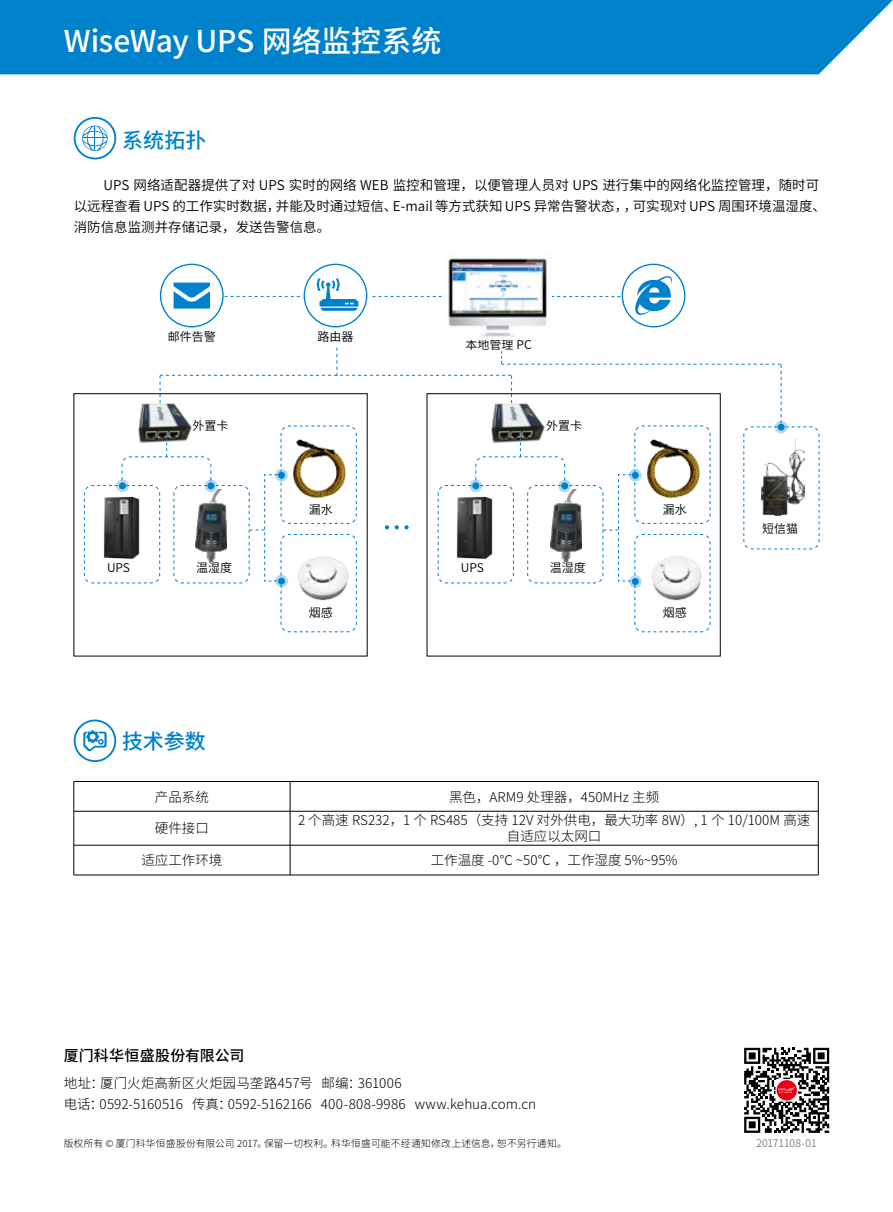
<style>
.page{position:relative;width:893px;height:1212px;background:#fff}
.page>*{position:absolute;margin:0;border:0;box-sizing:border-box;transform-origin:0 0}
.t1{font:500 30px "Source Han Sans CN";letter-spacing:-.01em;color:#fff}
.t2{font:500 21px "Source Han Sans CN";color:#0081cc}
.t3{font:500 15px "Source Han Sans CN";letter-spacing:.01em;color:#000}
.t4{font:300 13.5px/21px "Source Han Sans CN";color:#000}
.t5{font:13.5px/21px "Source Han Sans CN";color:#000}
.t6{font:12px "Source Han Sans CN";color:#000}
.t7{font:300 10.5px "Source Han Sans CN";letter-spacing:-.005em;color:#595757}
.t8{font:300 9.75px "Source Han Sans CN";letter-spacing:.02em;color:#000}
</style>
<div class="page">
<div style="left:0;top:0;width:893px;height:74px;background:#0081cc"></div>
<hr style="left:74px;top:781px;width:216px;height:1px;background:#000">
<hr style="left:74px;top:781px;width:1px;height:30px;background:#000">
<hr style="left:290px;top:781px;width:528px;height:1px;background:#000">
<hr style="left:290px;top:781px;width:1px;height:30px;background:#000">
<hr style="left:818px;top:781px;width:1px;height:30px;background:#000">
<hr style="left:74px;top:811px;width:216px;height:1px;background:#000">
<hr style="left:74px;top:811px;width:1px;height:34px;background:#000">
<hr style="left:290px;top:811px;width:528px;height:1px;background:#000">
<hr style="left:290px;top:811px;width:1px;height:34px;background:#000">
<hr style="left:818px;top:811px;width:1px;height:34px;background:#000">
<hr style="left:74px;top:845px;width:216px;height:1px;background:#000">
<hr style="left:74px;top:845px;width:1px;height:30px;background:#000">
<hr style="left:290px;top:845px;width:528px;height:1px;background:#000">
<hr style="left:290px;top:845px;width:1px;height:30px;background:#000">
<hr style="left:818px;top:845px;width:1px;height:30px;background:#000">
<hr style="left:74px;top:875px;width:216px;height:1px;background:#000">
<hr style="left:290px;top:875px;width:528px;height:1px;background:#000">
<svg style="left:83px;top:730px;width:24px;height:21px"></svg>
<div style="left:74px;top:719px;width:42px;height:43px;border:2px solid #0081cc;border-radius:50%"></div>
<div style="left:74px;top:117px;width:42px;height:42px;border:2px solid #0081cc;border-radius:50%"></div>
<svg style="left:80px;top:125px;width:30px;height:27px"></svg>
<svg style="left:160px;top:264px;width:282px;height:63px"></svg>
<svg style="left:552px;top:264px;width:133px;height:63px"></svg>
<img style="left:448px;top:255px;width:100px;height:82px">
<svg style="left:84px;top:348px;width:736px;height:284px"></svg>
<svg style="left:744px;top:1048px;width:85px;height:85px"></svg>
<h1 class="t1" style="left:64px;top:24px;width:379px">WiseWay UPS 网络监控系统</h1>
<h2 class="t2" style="left:122px;top:129px;width:86px">系统拓扑</h2>
<p class="t5" style="left:74px;top:175px;width:754px;text-indent:30px">UPS 网络适配器提供了对 UPS 实时的网络 WEB 监控和管理，以便管理人员对 UPS 进行集中的网络化监控管理，随时可以远程查看 UPS 的工作实时数据，并能及时通过短信、E-mail 等方式获知 UPS 异常告警状态，，可实现对 UPS 周围环境温湿度、消防信息监测并存储记录，发送告警信息。</p>
<p class="t6" style="left:168px;top:330px;width:49px">邮件告警</p>
<p class="t6" style="left:317px;top:330px;width:37px">路由器</p>
<p class="t6" style="left:465px;top:338px;width:68px">本地管理 PC</p>
<p class="t6" style="left:192px;top:419px;width:37px">外置卡</p>
<p class="t6" style="left:546px;top:419px;width:37px">外置卡</p>
<p class="t6" style="left:309px;top:502px;width:25px">漏水</p>
<p class="t6" style="left:663px;top:502px;width:25px">漏水</p>
<p class="t6" style="left:107px;top:561px;width:25px">UPS</p>
<p class="t6" style="left:196px;top:561px;width:37px">温湿度</p>
<p class="t6" style="left:461px;top:561px;width:25px">UPS</p>
<p class="t6" style="left:550px;top:561px;width:37px">温湿度</p>
<p class="t6" style="left:309px;top:606px;width:25px">烟感</p>
<p class="t6" style="left:663px;top:606px;width:25px">烟感</p>
<h2 class="t2" style="left:122px;top:729px;width:85px">技术参数</h2>
<p class="t6" style="left:762px;top:522px;width:38px">短信猫</p>
<p class="t4" style="left:155px;top:786px;width:55px">产品系统</p>
<p class="t4" style="left:449px;top:786px;width:212px">黑色，ARM9 处理器，450MHz 主频</p>
<p class="t4" style="left:155px;top:818px;width:55px">硬件接口</p>
<p class="t4" style="left:298px;top:812px;width:514px;line-height:16.2px;text-align:center">2 个高速 RS232，1 个 RS485（支持 12V 对外供电，最大功率 8W）, 1 个 10/100M 高速自适应以太网口</p>
<p class="t4" style="left:141px;top:850px;width:82px">适应工作环境</p>
<p class="t4" style="left:431px;top:850px;width:248px">工作温度 -0℃ ~50℃ ，工作湿度 5%~95%</p>
<p class="t3" style="left:64px;top:1047px;width:182px">厦门科华恒盛股份有限公司</p>
<p class="t4" style="left:64px;top:1072px;width:474px">地址：厦门火炬高新区火炬园马垄路457号 邮编：361006<br>电话：0592-5160516 传真：0592-5162166 400-808-9986 www.kehua.com.cn</p>
<p class="t8" style="left:64px;top:1138px;width:504px">版权所有 © 厦门科华恒盛股份有限公司 2017。保留一切权利。科华恒盛可能不经通知修改上述信息，恕不另行通知。</p>
<p class="t7" style="left:756px;top:1137px;width:62px">20171108-01</p>
</div>
